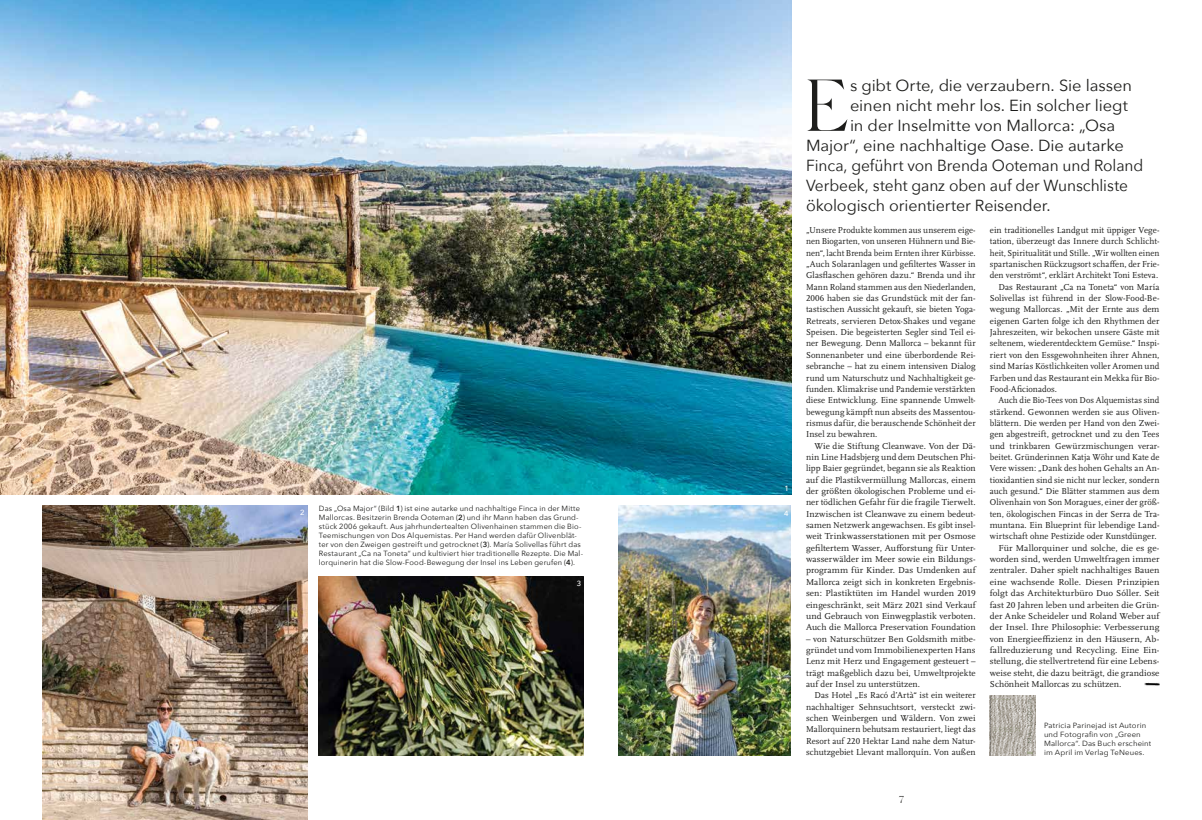
<style>
.page{position:relative;width:1202px;height:820px;background:#fff}
.page>*{position:absolute;margin:0;border:0;box-sizing:border-box;transform-origin:0 0}
.t1{font:300 73.1px "Silk Serif";color:#1d1d1b}
.t2{font:16px "Avenir Next";letter-spacing:-.005em;color:#1d1d1b}
.t3{font:10px "Silk Serif";color:#1d1d1b}
.t4{font:9px/11.3px "Scala OT";letter-spacing:.005em;color:#1d1d1b;text-align:justify}
.t5{font:9px "Scala OT";letter-spacing:.005em;color:#1d1d1b;scale:1.04 1}
.t6{font:9px "Scala OT";letter-spacing:.005em;color:#1d1d1b;scale:.96 1}
.t7{font:9px "Scala OT";letter-spacing:.005em;color:#1d1d1b;scale:.95 1}
.t8{font:7.5px/9px "Avenir Next";letter-spacing:.015em;color:#1d1d1b}
.t9{font:500 7.5px "Avenir Next";color:#fff}
.s1{font-weight:600}
</style>
<div class="page">
<img style="left:1145px;top:682px;width:14px;height:4px">
<img style="left:0;top:0;width:792px;height:494px">
<img style="left:43px;top:505px;width:265px;height:314px">
<img style="left:319px;top:576px;width:265px;height:178px">
<img style="left:618px;top:505px;width:173px;height:249px">
<img style="left:991px;top:695px;width:44px;height:59px">
<img style="left:1026px;top:733px;width:8px;height:21px">
<div style="left:991px;top:733px;width:35px;height:21px;background:#1d1d1b;opacity:.64"></div>
<div style="left:992px;top:726px;width:28px;height:6px;background:#1d1d1b;opacity:.64"></div>
<div style="left:1027px;top:698px;width:6px;height:44px;background:#fff;opacity:.5"></div>
<div style="left:1027px;top:698px;width:5px;height:44px;background:#1d1d1b;opacity:.64"></div>
<img style="left:991px;top:719px;width:43px;height:2px">
<div style="left:991px;top:696px;width:43px;height:23px;background:#1d1d1b;opacity:.64"></div>
<hr style="left:990px;top:695px;width:1px;height:59px;background:#c2c2c2">
<p class="t9" style="left:300px;top:505px;width:6px">2</p>
<p class="t8" style="left:319px;top:503px;width:266px">Das „Osa Major“ (Bild <span class="s1">1</span>) ist eine autarke und nachhaltige Finca in der Mitte Mallorcas. Besitzerin Brenda Ooteman (<span class="s1">2</span>) und ihr Mann haben das Grund&shy;stück 2006 gekauft. Aus jahrhundertealten Olivenhainen stammen die Bio-Teemischungen von Dos Alquemistas. Per Hand werden dafür Olivenblät&shy;ter von den Zweigen gestreift und getrocknet (<span class="s1">3</span>). María Solivellas führt das Restaurant „Ca na Toneta“ und kultiviert hier traditionelle Rezepte. Die Mal&shy;lorquinerin hat die Slow-Food-Bewegung der Insel ins Leben gerufen (<span class="s1">4</span>).</p>
<p class="t9" style="left:577px;top:577px;width:6px">3</p>
<p class="t9" style="left:784px;top:482px;width:6px">1</p>
<p class="t9" style="left:784px;top:506px;width:6px">4</p>
<h1 class="t1" style="left:804px;top:63px;width:47px">E</h1>
<h2 class="t2" style="left:850px;top:72px;width:284px">s gibt Orte, die verzaubern. Sie lassen</h2>
<h2 class="t2" style="left:850px;top:92px;width:279px">einen nicht mehr los. Ein solcher liegt</h2>
<h2 class="t2" style="left:850px;top:112px;width:267px">in der Inselmitte von Mallorca: „Osa</h2>
<h2 class="t2" style="left:806px;top:132px;width:319px">Major“, eine nachhaltige Oase. Die autarke</h2>
<h2 class="t2" style="left:806px;top:152px;width:339px">Finca, geführt von Brenda Ooteman und Roland</h2>
<h2 class="t2" style="left:806px;top:172px;width:323px">Verbeek, steht ganz oben auf der Wunschliste</h2>
<h2 class="t2" style="left:806px;top:192px;width:246px">ökologisch orientierter Reisender.</h2>
<p class="t4" style="left:806px;top:224px;width:171px">„Unsere Produkte kommen aus unserem eige&shy;nen Biogarten, von unseren Hühnern und Bie&shy;nen“, lacht Brenda beim Ernten ihrer Kürbisse. „Auch Solaranlagen und gefiltertes Wasser in Glasflaschen gehören dazu.“ Brenda und ihr Mann Roland stammen aus den Niederlanden, 2006 haben sie das Grundstück mit der fan&shy;tastischen Aussicht gekauft, sie bieten Yoga-Retreats, servieren Detox-Shakes und vegane Speisen. Die begeisterten Segler sind Teil ei&shy;ner Bewegung. Denn Mallorca – bekannt für Sonnenanbeter und eine überbordende Rei&shy;sebranche – hat zu einem intensiven Dialog rund um Naturschutz und Nachhaltigkeit ge&shy;funden. Klimakrise und Pandemie verstärkten diese Entwicklung. Eine spannende Umwelt&shy;bewegung kämpft nun abseits des Massentou&shy;rismus dafür, die berauschende Schönheit der Insel zu bewahren.</p>
<p class="t4" style="left:806px;top:440px;width:171px;text-indent:9px">Wie die Stiftung Cleanwave. Von der Dä&shy;nin Line Hadsbjerg und dem Deutschen Phi&shy;lipp Baier gegründet, begann sie als Reaktion auf die Plastikvermüllung Mallorcas, einem der größten ökologischen Probleme und ei&shy;ner tödlichen Gefahr für die fragile Tierwelt.<br>Inzwischen ist Cleanwave zu einem bedeut&shy;samen Netzwerk angewachsen. Es gibt insel&shy;weit Trinkwasserstationen mit per Osmose gefiltertem Wasser, Aufforstung für Unter&shy;wasserwälder im Meer sowie ein Bildungs&shy;programm für Kinder. Das Umdenken auf Mallorca zeigt sich in konkreten Ergebnis&shy;sen: Plastiktüten im Handel wurden 2019 eingeschränkt, seit März 2021 sind Verkauf und Gebrauch von Einwegplastik verboten.<br>Auch die Mallorca Preservation Foundation</p>
<p class="t4" style="left:806px;top:633px;width:171px">– von Naturschützer Ben Goldsmith mitbe&shy;gründet und vom Immobilienexperten Hans Lenz mit Herz und Engagement gesteuert – trägt maßgeblich dazu bei, Umweltprojekte auf der Insel zu unterstützen.</p>
<p class="t4" style="left:806px;top:689px;width:171px;text-indent:9px">Das Hotel „Es Racó d’Artà“ ist ein weiterer nachhaltiger Sehnsuchtsort, versteckt zwi&shy;schen Weinbergen und Wäldern. Von zwei Mallorquinern behutsam restauriert, liegt das Resort auf 220 Hektar Land nahe dem Natur&shy;schutzgebiet Llevant mallorquín. Von außen</p>
<p class="t4" style="left:990px;top:224px;width:171px">ein traditionelles Landgut mit üppiger Vege-</p>
<p class="t4" style="left:990px;top:236px;width:171px">tation, überzeugt das Innere durch Schlicht-</p>
<p class="t7" style="left:990px;top:248px;width:180px">heit, Spiritualität und Stille. „Wir wollten einen</p>
<p class="t6" style="left:990px;top:259px;width:178px">spartanischen Rückzugsort schaffen, der Frie-</p>
<p class="t4" style="left:990px;top:270px;width:170px">den verströmt“, erklärt Architekt Toni Esteva.</p>
<p class="t4" style="left:998px;top:281px;width:163px">Das Restaurant „Ca na Toneta“ von María</p>
<p class="t4" style="left:990px;top:292px;width:171px">Solivellas ist führend in der Slow-Food-Be-</p>
<p class="t4" style="left:990px;top:304px;width:171px">wegung Mallorcas. „Mit der Ernte aus dem</p>
<p class="t4" style="left:990px;top:315px;width:171px">eigenen Garten folge ich den Rhythmen der</p>
<p class="t4" style="left:990px;top:326px;width:171px">Jahreszeiten, wir bekochen unsere Gäste mit</p>
<p class="t4" style="left:990px;top:338px;width:171px">seltenem, wiederentdecktem Gemüse.“ Inspi-</p>
<p class="t4" style="left:990px;top:349px;width:171px">riert von den Essgewohnheiten ihrer Ahnen,</p>
<p class="t4" style="left:990px;top:360px;width:171px">sind Marías Köstlichkeiten voller Aromen und</p>
<p class="t4" style="left:990px;top:372px;width:171px">Farben und das Restaurant ein Mekka für Bio-</p>
<p class="t4" style="left:990px;top:383px;width:69px">Food-Aficionados.</p>
<p class="t6" style="left:998px;top:395px;width:169px">Auch die Bio-Tees von Dos Alquemistas sind</p>
<p class="t4" style="left:990px;top:406px;width:171px">stärkend. Gewonnen werden sie aus Oliven-</p>
<p class="t4" style="left:990px;top:417px;width:171px">blättern. Die werden per Hand von den Zwei-</p>
<p class="t4" style="left:990px;top:428px;width:171px">gen abgestreift, getrocknet und zu den Tees</p>
<p class="t4" style="left:990px;top:440px;width:171px">und trinkbaren Gewürzmischungen verar-</p>
<p class="t4" style="left:990px;top:451px;width:171px">beitet. Gründerinnen Katja Wöhr und Kate de</p>
<p class="t4" style="left:990px;top:462px;width:171px">Vere wissen: „Dank des hohen Gehalts an An-</p>
<p class="t4" style="left:990px;top:474px;width:171px">tioxidantien sind sie nicht nur lecker, sondern</p>
<p class="t4" style="left:990px;top:485px;width:171px">auch gesund.“ Die Blätter stammen aus dem</p>
<p class="t4" style="left:990px;top:497px;width:171px">Olivenhain von Son Moragues, einer der größ-</p>
<p class="t4" style="left:990px;top:508px;width:171px">ten, ökologischen Fincas in der Serra de Tra-</p>
<p class="t4" style="left:990px;top:519px;width:171px">muntana. Ein Blueprint für lebendige Land-</p>
<p class="t4" style="left:990px;top:531px;width:168px">wirtschaft ohne Pestizide oder Kunstdünger.</p>
<p class="t5" style="left:998px;top:542px;width:156px">Für Mallorquiner und solche, die es ge-</p>
<p class="t4" style="left:990px;top:553px;width:171px">worden sind, werden Umweltfragen immer</p>
<p class="t4" style="left:990px;top:565px;width:171px">zentraler. Daher spielt nachhaltiges Bauen</p>
<p class="t5" style="left:990px;top:576px;width:165px">eine wachsende Rolle. Diesen Prinzipien</p>
<p class="t5" style="left:990px;top:588px;width:165px">folgt das Architekturbüro Duo Sóller. Seit</p>
<p class="t4" style="left:990px;top:599px;width:171px">fast 20 Jahren leben und arbeiten die Grün-</p>
<p class="t4" style="left:990px;top:610px;width:171px">der Anke Scheideler und Roland Weber auf</p>
<p class="t5" style="left:990px;top:622px;width:165px">der Insel. Ihre Philosophie: Verbesserung</p>
<p class="t5" style="left:990px;top:633px;width:165px">von Energieeffizienz in den Häusern, Ab-</p>
<p class="t5" style="left:990px;top:644px;width:165px">fallreduzierung und Recycling. Eine Ein-</p>
<p class="t4" style="left:990px;top:655px;width:171px">stellung, die stellvertretend für eine Lebens-</p>
<p class="t4" style="left:990px;top:667px;width:171px">weise steht, die dazu beiträgt, die grandiose</p>
<p class="t4" style="left:990px;top:678px;width:133px">Schönheit Mallorcas zu schützen.</p>
<p class="t8" style="left:1044px;top:720px;width:109px">Patricia Parinejad ist Autorin und Fotografin von „Green<br>Mallorca“. Das Buch erscheint im April im Verlag TeNeues.</p>
<p class="t3" style="left:899px;top:793px;width:7px">7</p>
</div>
